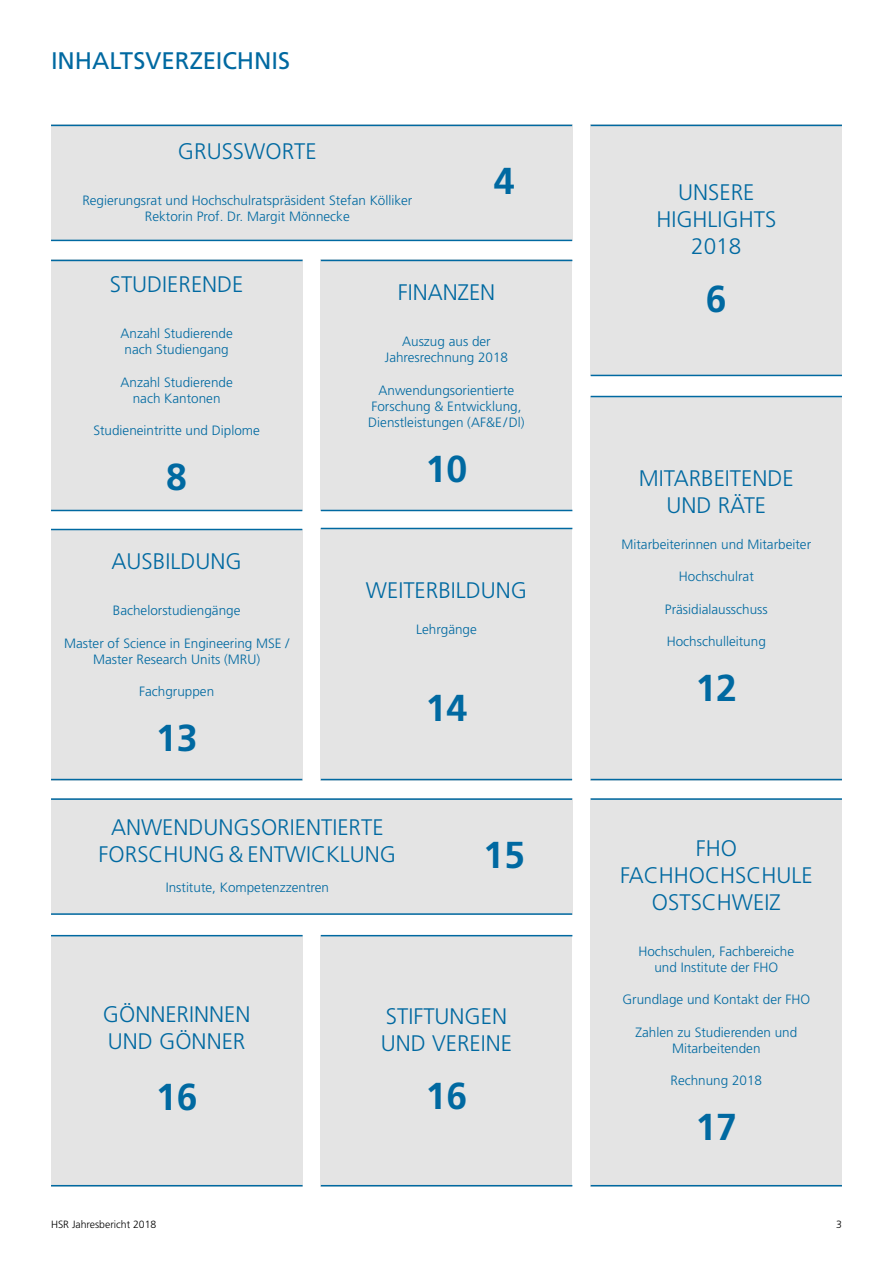
<style>
.page{position:relative;width:893px;height:1263px;background:#fff}
.page>*{position:absolute;margin:0;border:0;box-sizing:border-box;transform-origin:0 0}
.t1{font:700 37.5px "Frutiger LT Pro";color:#0069a1}
.t2{font:24px "Frutiger LT Pro";letter-spacing:-.005em;color:#0069a1}
.t3{font:300 22.5px/27px "Frutiger LT Pro";color:#0069a1;text-align:center}
.t4{font:300 13.5px/16.2px "Frutiger LT Pro";color:#0069a1;text-align:center}
.t5{font:300 10.5px "Frutiger LT Pro";color:#000}
</style>
<div class="page">
<div style="left:51px;top:125px;width:521px;height:116px;background:#e4e4e4"></div>
<div style="left:51px;top:798px;width:521px;height:117px;background:#e4e4e4"></div>
<div style="left:51px;top:260px;width:251px;height:251px;background:#e4e4e4"></div>
<div style="left:321px;top:260px;width:251px;height:251px;background:#e4e4e4"></div>
<div style="left:591px;top:125px;width:251px;height:251px;background:#e4e4e4"></div>
<div style="left:591px;top:396px;width:251px;height:384px;background:#e4e4e4"></div>
<div style="left:321px;top:935px;width:251px;height:251px;background:#e4e4e4"></div>
<div style="left:321px;top:528px;width:251px;height:252px;background:#e4e4e4"></div>
<div style="left:591px;top:798px;width:251px;height:388px;background:#e4e4e4"></div>
<div style="left:51px;top:935px;width:251px;height:251px;background:#e4e4e4"></div>
<div style="left:51px;top:529px;width:251px;height:251px;background:#e4e4e4"></div>
<hr style="left:51px;top:1185px;width:252px;height:1px;background:#0069a1">
<hr style="left:591px;top:1185px;width:251px;height:1px;background:#0069a1">
<hr style="left:51px;top:798px;width:521px;height:2px;background:#0069a1">
<hr style="left:51px;top:260px;width:252px;height:1px;background:#0069a1">
<hr style="left:51px;top:529px;width:251px;height:1px;background:#0069a1">
<hr style="left:51px;top:935px;width:252px;height:1px;background:#0069a1">
<hr style="left:321px;top:260px;width:251px;height:1px;background:#0069a1">
<hr style="left:591px;top:396px;width:251px;height:1px;background:#0069a1">
<hr style="left:591px;top:798px;width:251px;height:2px;background:#0069a1">
<hr style="left:321px;top:528px;width:251px;height:1px;background:#0069a1">
<hr style="left:321px;top:935px;width:251px;height:1px;background:#0069a1">
<hr style="left:51px;top:240px;width:521px;height:1px;background:#0069a1">
<hr style="left:51px;top:913px;width:521px;height:2px;background:#0069a1">
<hr style="left:51px;top:510px;width:251px;height:1px;background:#0069a1">
<hr style="left:51px;top:779px;width:251px;height:1px;background:#0069a1">
<hr style="left:321px;top:510px;width:251px;height:1px;background:#0069a1">
<hr style="left:591px;top:375px;width:251px;height:1px;background:#0069a1">
<hr style="left:591px;top:779px;width:251px;height:1px;background:#0069a1">
<hr style="left:321px;top:779px;width:251px;height:1px;background:#0069a1">
<hr style="left:321px;top:1185px;width:251px;height:1px;background:#0069a1">
<hr style="left:51px;top:125px;width:521px;height:1px;background:#0069a1">
<hr style="left:591px;top:125px;width:251px;height:1px;background:#0069a1">
<h2 class="t2" style="left:51px;top:47px;width:241px">INHALTSVERZEICHNIS</h2>
<h3 class="t3" style="left:178px;top:138px;width:140px">GRUSSWORTE</h3>
<p class="t4" style="left:82px;top:192px;width:332px">Regierungsrat und Hochschulratspräsident Stefan Kölliker<br>Rektorin Prof. Dr. Margit Mönnecke</p>
<h1 class="t1" style="left:494px;top:159px;width:22px">4</h1>
<h3 class="t3" style="left:110px;top:271px;width:135px">STUDIERENDE</h3>
<p class="t4" style="left:121px;top:325px;width:114px;text-align:left">Anzahl Studierende nach Studiengang</p>
<p class="t4" style="left:121px;top:374px;width:114px">Anzahl Studierende nach Kantonen</p>
<p class="t4" style="left:93px;top:423px;width:168px">Studieneintritte und Diplome</p>
<h1 class="t1" style="left:166px;top:455px;width:22px">8</h1>
<h3 class="t3" style="left:112px;top:548px;width:132px">AUSBILDUNG</h3>
<p class="t4" style="left:113px;top:602px;width:129px">Bachelorstudiengänge</p>
<p class="t4" style="left:64px;top:635px;width:227px">Master of Science in Engineering MSE /<br>Master Research Units (MRU)</p>
<p class="t4" style="left:139px;top:683px;width:77px">Fachgruppen</p>
<h1 class="t1" style="left:156px;top:716px;width:43px">13</h1>
<h3 class="t3" style="left:398px;top:279px;width:99px">FINANZEN</h3>
<p class="t4" style="left:385px;top:333px;width:125px">Auszug aus der<br>Jahresrechnung 2018</p>
<p class="t4" style="left:368px;top:382px;width:158px">Anwendungsorientierte<br>Forschung &amp; Entwicklung,<br>Dienstleistungen (AF&amp;E/Dl)</p>
<h1 class="t1" style="left:426px;top:447px;width:43px">10</h1>
<h3 class="t3" style="left:366px;top:577px;width:163px">WEITERBILDUNG</h3>
<p class="t4" style="left:416px;top:621px;width:62px">Lehrgänge</p>
<h1 class="t1" style="left:426px;top:686px;width:43px">14</h1>
<h3 class="t3" style="left:99px;top:814px;width:299px">ANWENDUNGSORIENTIERTE<br>FORSCHUNG &amp; ENTWICKLUNG</h3>
<p class="t4" style="left:166px;top:879px;width:165px">Institute, Kompetenzzentren</p>
<h1 class="t1" style="left:483px;top:832px;width:43px">15</h1>
<h3 class="t3" style="left:103px;top:1001px;width:149px;text-align:left">GÖNNERINNEN<br>UND GÖNNER</h3>
<h1 class="t1" style="left:156px;top:1075px;width:43px">16</h1>
<h3 class="t3" style="left:381px;top:1002px;width:133px;text-align:left">STIFTUNGEN<br>UND VEREINE</h3>
<h1 class="t1" style="left:426px;top:1073px;width:43px">16</h1>
<h3 class="t3" style="left:656px;top:179px;width:121px">UNSERE<br>HIGHLIGHTS<br>2018</h3>
<h1 class="t1" style="left:706px;top:277px;width:22px">6</h1>
<h3 class="t3" style="left:639px;top:465px;width:156px">MITARBEITENDE<br>UND RÄTE</h3>
<p class="t4" style="left:621px;top:536px;width:191px">Mitarbeiterinnen und Mitarbeiter</p>
<p class="t4" style="left:679px;top:568px;width:77px">Hochschulrat</p>
<p class="t4" style="left:665px;top:601px;width:104px">Präsidialausschuss</p>
<p class="t4" style="left:667px;top:633px;width:101px">Hochschulleitung</p>
<h1 class="t1" style="left:695px;top:666px;width:43px">12</h1>
<h3 class="t3" style="left:620px;top:834px;width:194px">FHO<br>FACHHOCHSCHULE<br>OSTSCHWEIZ</h3>
<p class="t4" style="left:638px;top:943px;width:157px">Hochschulen, Fachbereiche und Institute der FHO</p>
<p class="t4" style="left:622px;top:992px;width:189px">Grundlage und Kontakt der FHO</p>
<p class="t4" style="left:635px;top:1024px;width:163px">Zahlen zu Studierenden und<br>Mitarbeitenden</p>
<p class="t4" style="left:670px;top:1073px;width:93px">Rechnung 2018</p>
<h1 class="t1" style="left:695px;top:1105px;width:43px">17</h1>
<p class="t5" style="left:51px;top:1218px;width:107px">HSR Jahresbericht 2018</p>
<p class="t5" style="left:836px;top:1218px;width:7px">3</p>
</div>
